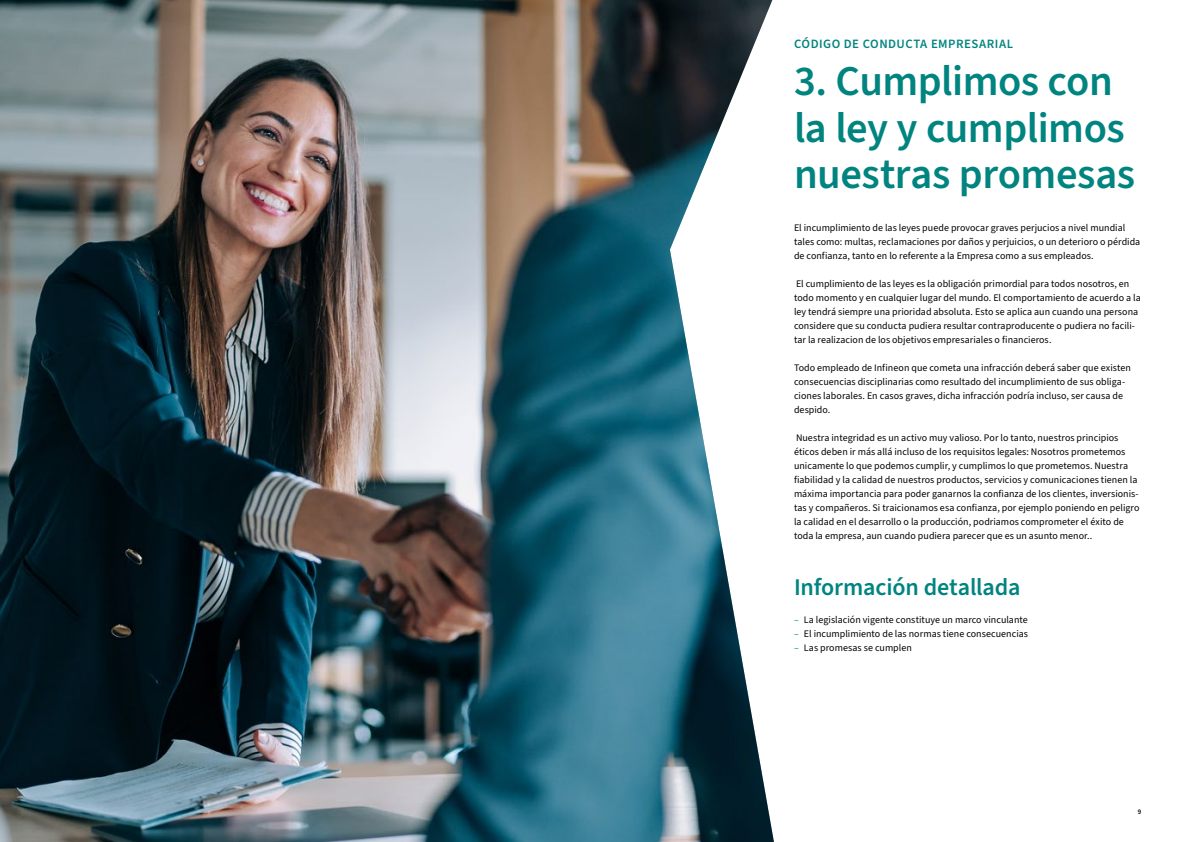
<style>
.page{position:relative;width:1191px;height:842px;background:#fff}
.page>*{position:absolute;margin:0;border:0;box-sizing:border-box;transform-origin:0 0}
.t1{font:600 42.5px/46.8px "Source Sans 3";letter-spacing:-.01em;color:#00847f}
.t2{font:600 24px "Source Sans 3";letter-spacing:-.01em;color:#00847f}
.t3{font:600 12.8px "Source Sans 3";letter-spacing:.035em;color:#00847f}
.t4{font:10px/14px "Source Sans 3";color:#000}
.t5{font:600 7px "Source Sans 3";color:#000}
.s1{color:#00847f}
</style>
<div class="page">
<img style="left:0;top:0;width:774px;height:842px">
<p class="t3" style="left:794px;top:35px;width:221px">CÓDIGO DE CONDUCTA EMPRESARIAL</p>
<h1 class="t1" style="left:794px;top:59px;width:342px">3. Cumplimos con la ley y cumplimos nuestras promesas</h1>
<p class="t4" style="left:794px;top:221px;width:348px">El incumplimiento de las leyes puede provocar graves perjucios a nivel mundial tales como: multas, reclamaciones por daños y perjuicios, o un deterioro o pérdida de confianza, tanto en lo referente a la Empresa como a sus empleados.</p>
<p class="t4" style="left:794px;top:277px;width:348px">El cumplimiento de las leyes es la obligación primordial para todos nosotros, en todo momento y en cualquier lugar del mundo. El comportamiento de acuerdo a la ley tendrá siempre una prioridad absoluta. Esto se aplica aun cuando una persona considere que su conducta pudiera resultar contraproducente o pudiera no facili&shy;tar la realizacion de los objetivos empresariales o financieros.</p>
<p class="t4" style="left:794px;top:361px;width:338px">Todo empleado de Infineon que cometa una infracción deberá saber que existen consecuencias disciplinarias como resultado del incumplimiento de sus obliga&shy;ciones laborales. En casos graves, dicha infracción podría incluso, ser causa de despido.</p>
<p class="t4" style="left:794px;top:431px;width:347px">Nuestra integridad es un activo muy valioso. Por lo tanto, nuestros principios éticos deben ir más allá incluso de los requisitos legales: Nosotros prometemos unicamente lo que podemos cumplir, y cumplimos lo que prometemos. Nuestra fiabilidad y la calidad de nuestros productos, servicios y comunicaciones tienen la máxima importancia para poder ganarnos la confianza de los clientes, inversionis&shy;tas y compañeros. Si traicionamos esa confianza, por ejemplo poniendo en peligro la calidad en el desarrollo o la producción, podriamos comprometer el éxito de toda la empresa, aun cuando pudiera parecer que es un asunto menor..</p>
<h2 class="t2" style="left:794px;top:571px;width:228px">Información detallada</h2>
<p class="t4" style="left:794px;top:613px;width:235px"><span class="s1">–</span> La legislación vigente constituye un marco vinculante</p>
<p class="t4" style="left:794px;top:627px;width:235px"><span class="s1">–</span> El incumplimiento de las normas tiene consecuencias</p>
<p class="t4" style="left:794px;top:641px;width:119px"><span class="s1">–</span> Las promesas se cumplen</p>
<p class="t5" style="left:1137px;top:807px;width:5px">9</p>
</div>
